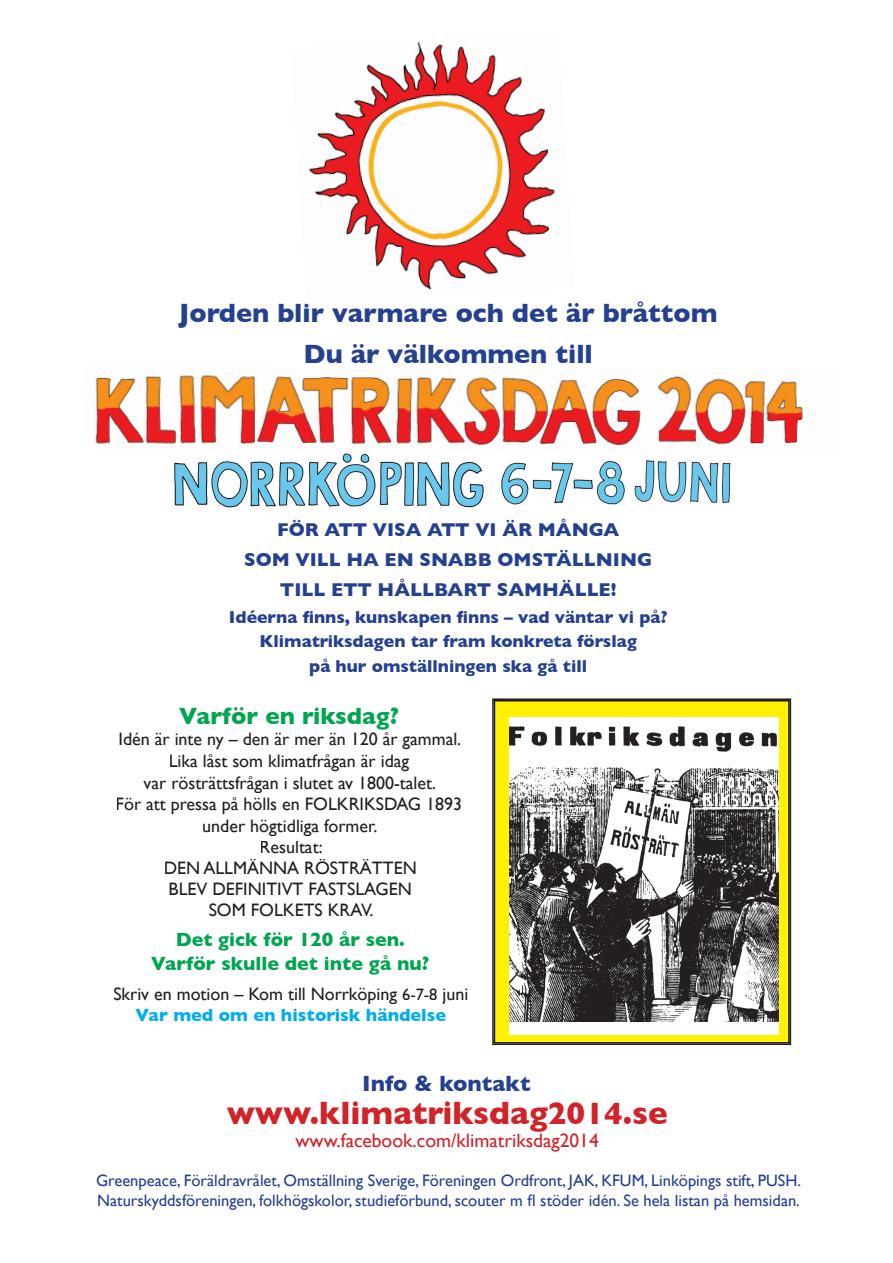
<style>
.page{position:relative;width:893px;height:1263px;background:#fff}
.page>*{position:absolute;margin:0;border:0;box-sizing:border-box;transform-origin:0 0}
.t1{font:700 33px "Gill Sans";color:#d1232a}
.t2{font:700 27px "Gill Sans";color:#25408f}
.t3{font:700 24px "Gill Sans";color:#00a54f}
.t4{font:700 22.5px "Gill Sans";color:#25408f}
.t5{font:700 19.5px/24px "Gill Sans";color:#00a54f;text-align:center}
.t6{font:19.5px "Gill Sans";color:#d1232a}
.t7{font:700 18.9px/29.7px "Gill Sans";color:#25408f;text-align:center}
.t8{font:18px/21.6px "Gill Sans";color:#231f20;text-align:center}
.t9{font:700 17.55px/24.3px "Gill Sans";color:#25408f;text-align:center}
.t10{font:16.5px/19.5px "Gill Sans";color:#25408f}
.s1{font-size:16.5px}
.s2{font-weight:700;color:#00aeef}
.s3{font-size:31.5px}
</style>
<div class="page">
<img style="left:174px;top:455px;width:557px;height:55px">
<img style="left:95px;top:375px;width:708px;height:80px">
<img style="left:309px;top:41px;width:246px;height:249px">
<svg style="left:492px;top:698px;width:299px;height:347px;background:#454237"></svg>
<svg style="left:494px;top:700px;width:296px;height:343px;background:#e6da05"></svg>
<div style="left:509px;top:718px;width:270px;height:317px;background:#fff"></div>
<img style="left:509px;top:726px;width:270px;height:296px">
<h2 class="t2" style="left:179px;top:297px;width:540px">Jorden blir varmare och det är bråttom</h2>
<h2 class="t2" style="left:303px;top:338px;width:291px">Du är välkommen till</h2>
<p class="t7" style="left:244px;top:515px;width:410px">FÖR ATT VISA ATT VI ÄR MÅNGA<br>SOM VILL HA EN SNABB OMSTÄLLNING<br>TILL ETT HÅLLBART SAMHÄLLE!</p>
<p class="t9" style="left:229px;top:605px;width:440px">Idéerna finns, kunskapen finns – vad väntar vi på?<br>Klimatriksdagen tar fram konkreta förslag<br>på hur omställningen ska gå till</p>
<h3 class="t3" style="left:179px;top:702px;width:221px">Varför en riksdag?</h3>
<p class="t8" style="left:116px;top:728px;width:348px">Idén är inte ny – den är mer än 120 år gammal.<br>Lika låst som klimatfrågan är idag<br>var rösträttsfrågan i slutet av 1800-talet.<br>För att pressa på hölls en FOLKRIKSDAG 1893 under högtidliga former.</p>
<p class="t8" style="left:164px;top:837px;width:255px;line-height:21px">Resultat:<br>DEN ALLMÄNNA RÖSTRÄTTEN<br>BLEV DEFINITIVT FASTSLAGEN<br>SOM FOLKETS KRAV.</p>
<p class="t5" style="left:151px;top:928px;width:280px">Det gick för 120 år sen.<br>Varför skulle det inte gå nu?</p>
<p class="t8" style="left:113px;top:983px;width:357px">Skriv en motion – Kom till Norrköping <span class="s1">6-7-8</span> juni<br><span class="s2">Var med om en historisk händelse</span></p>
<p class="t4" style="left:362px;top:1070px;width:170px">Info &amp; kontakt</p>
<h1 class="t1" style="left:227px;top:1093px;width:442px">www.klimatriksdag<span class="s3">2014</span>.se</h1>
<p class="t6" style="left:296px;top:1129px;width:305px">www.facebook.com/klimatriksdag2014</p>
<p class="t10" style="left:96px;top:1171px;width:706px">Greenpeace, Föräldravrålet, Omställning Sverige, Föreningen Ordfront, JAK, KFUM, Linköpings stift, PUSH.<br>Naturskyddsföreningen, folkhögskolor, studieförbund, scouter m fl stöder idén. Se hela listan på hemsidan.</p>
</div>
